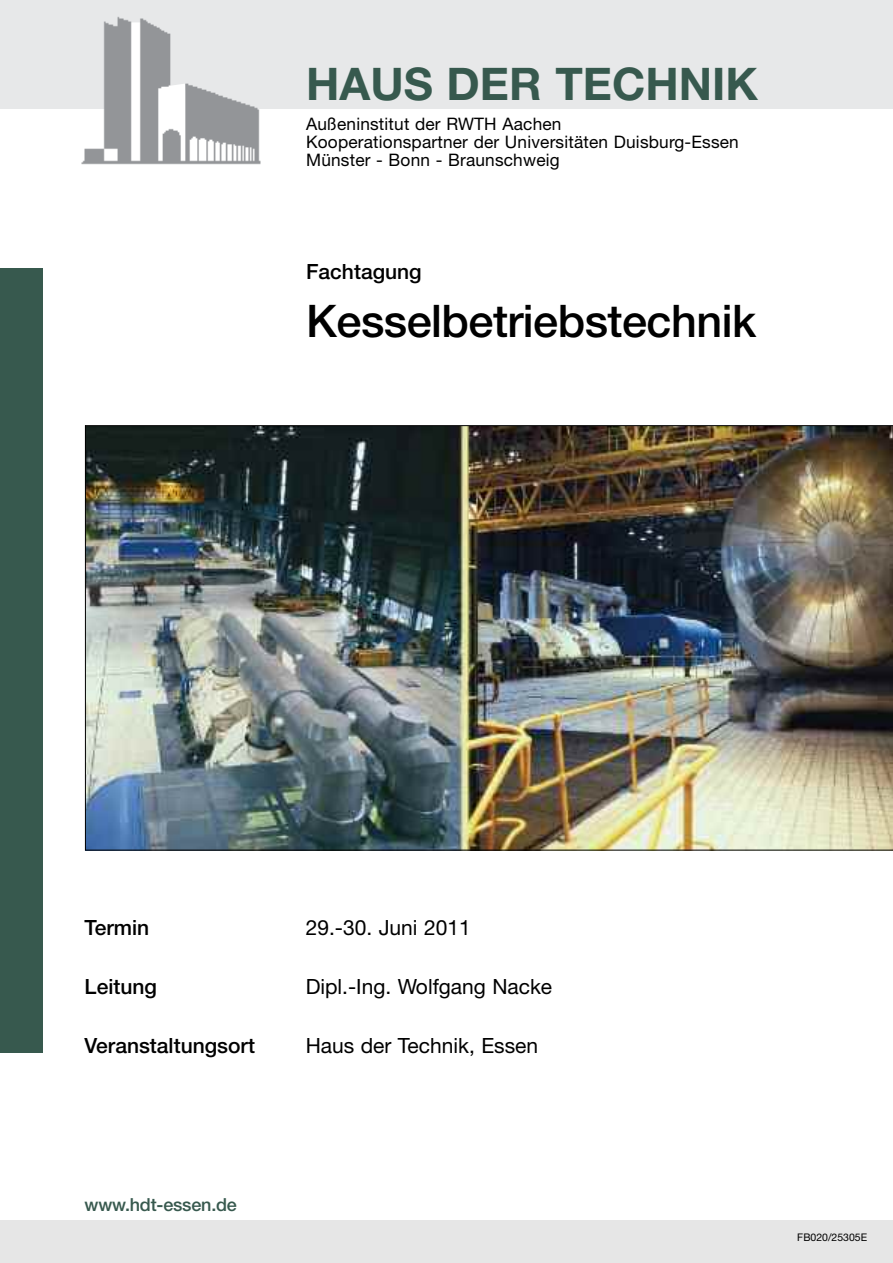
<style>
.page{position:relative;width:893px;height:1263px;background:#fff}
.page>*{position:absolute;margin:0;border:0;box-sizing:border-box;transform-origin:0 0}
.t1{font:500 45px "Helvetica Neue";letter-spacing:-.01em;color:#000}
.t2{font:700 45px "Helvetica Neue";color:#37594e}
.t3{font:21px "Helvetica Neue";color:#000}
.t4{font:500 21px "Helvetica Neue";color:#000}
.t5{font:500 18px "Helvetica Neue";letter-spacing:-.01em;color:#37594e}
.t6{font:17.25px/18px "Helvetica Neue";letter-spacing:.01em;color:#000}
.t7{font:10.5px "Helvetica Neue";color:#000}
</style>
<div class="page">
<div style="left:0;top:1220px;width:893px;height:43px;background:#e6e6e6"></div>
<div style="left:0;top:268px;width:43px;height:784px;background:#37594e"></div>
<div style="left:0;top:0;width:893px;height:109px;background:#e7e8e9"></div>
<img style="left:81px;top:16px;width:180px;height:149px">
<img style="left:85px;top:425px;width:808px;height:425px">
<h1 class="t2" style="left:306px;top:68px;width:453px">HAUS DER TECHNIK</h1>
<p class="t6" style="left:306px;top:117px;width:434px">Außeninstitut der RWTH Aachen<br>Kooperationspartner der Universitäten Duisburg-Essen<br>Münster - Bonn - Braunschweig</p>
<p class="t4" style="left:306px;top:264px;width:117px">Fachtagung</p>
<h1 class="t1" style="left:306px;top:305px;width:452px">Kesselbetriebstechnik</h1>
<p class="t4" style="left:85px;top:920px;width:66px">Termin</p>
<p class="t3" style="left:306px;top:920px;width:166px">29.-30. Juni 2011</p>
<p class="t4" style="left:85px;top:979px;width:74px">Leitung</p>
<p class="t3" style="left:306px;top:979px;width:248px">Dipl.-Ing. Wolfgang Nacke</p>
<p class="t4" style="left:85px;top:1038px;width:172px">Veranstaltungsort</p>
<p class="t3" style="left:306px;top:1038px;width:234px">Haus der Technik, Essen</p>
<p class="t5" style="left:85px;top:1198px;width:154px">www.hdt-essen.de</p>
<p class="t7" style="left:797px;top:1233px;width:71px">FB020/25305E</p>
</div>
